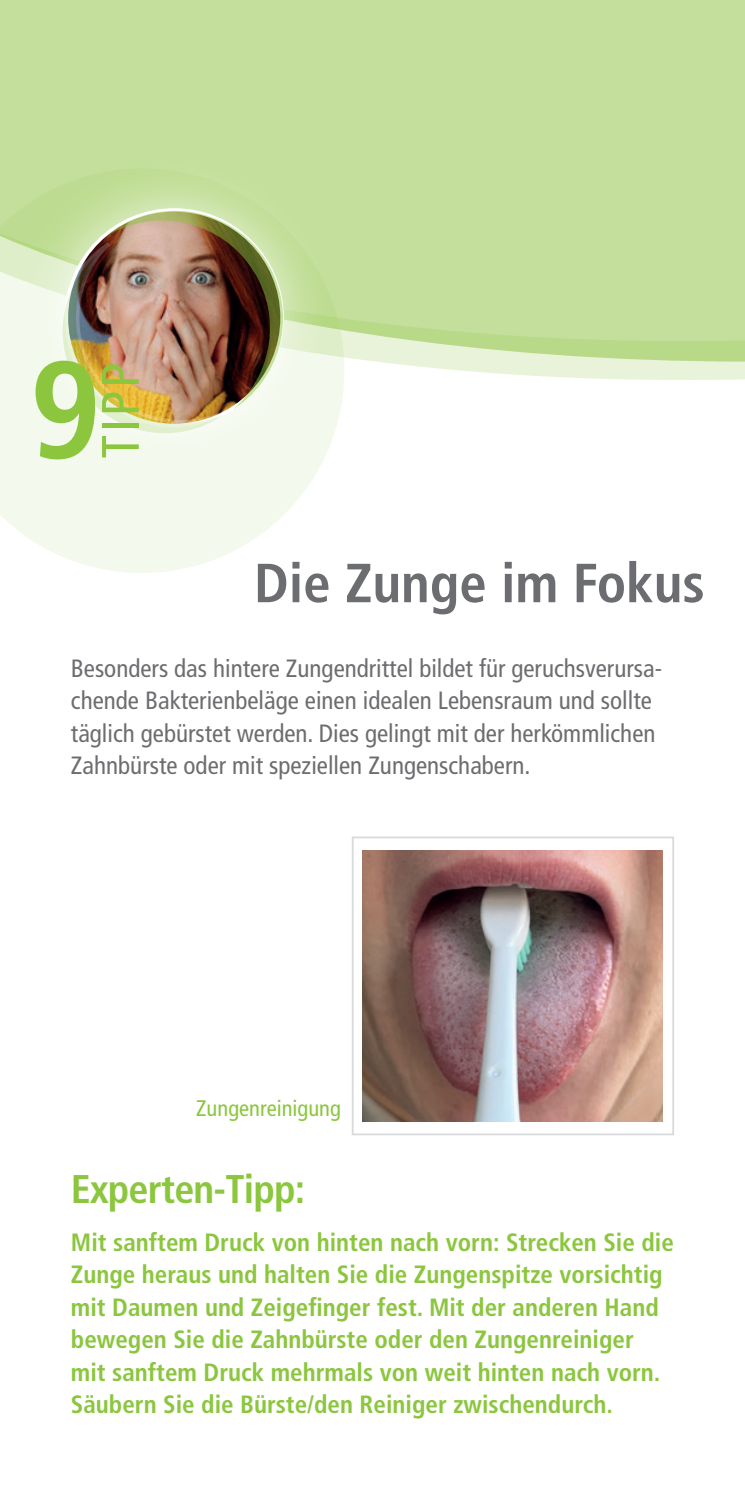
<style>
.page{position:relative;width:745px;height:1489px;background:#fff}
.page>*{position:absolute;margin:0;border:0;box-sizing:border-box;transform-origin:0 0}
.t1{font:700 condensed 137.5px "Frutiger LT Pro";color:#8bc63e}
.t2{font:700 condensed 55px "Frutiger LT Pro";color:#6c6d70}
.t3{font:condensed 52.5px "Frutiger LT Pro";color:#8bc63e}
.t4{font:700 condensed 40px "Frutiger LT Pro";letter-spacing:-.02em;color:#8bc63e}
.t5{font:700 condensed 25px/32.5px "Frutiger LT Pro";color:#8bc63e}
.t6{font:condensed 25px/32.5px "Frutiger LT Pro";color:#6c6d70}
.t7{font:condensed 22.5px "Frutiger LT Pro";color:#8bc63e}
</style>
<div class="page">
<svg style="left:0;top:0;width:744px;height:380px;background:#c5e09e"></svg>
<svg style="left:0;top:168px;width:344px;height:405px;fill:#f3f9ec"></svg>
<div style="left:11px;top:155px;width:325px;height:325px;background:#fff;opacity:.75"></div>
<svg style="left:48px;top:196px;width:248px;height:246px;background:#c5d3a2"></svg>
<img style="left:48px;top:232px;width:216px;height:215px">
<div style="left:351px;top:836px;width:322px;height:299px;border:2px solid #d9dadc"></div>
<img style="left:363px;top:850px;width:299px;height:271px">
<h1 class="t1" style="left:29px;top:329px;width:73px">9</h1>
<h3 class="t3" style="left:90px;top:458px;width:97px;rotate:-90deg">TIPP</h3>
<h2 class="t2" style="left:254px;top:550px;width:452px">Die Zunge im Fokus</h2>
<p class="t6" style="left:71px;top:652px;width:592px">Besonders das hintere Zungendrittel bildet für geruchsverursa&shy;chende Bakterienbeläge einen idealen Lebensraum und sollte täglich gebürstet werden. Dies gelingt mit der herkömmlichen Zahnbürste oder mit speziellen Zungenschabern.</p>
<p class="t7" style="left:196px;top:1094px;width:146px">Zungenreinigung</p>
<h3 class="t4" style="left:71px;top:1165px;width:236px">Experten-Tipp:</h3>
<p class="t5" style="left:71px;top:1225px;width:604px">Mit sanftem Druck von hinten nach vorn: Strecken Sie die Zunge heraus und halten Sie die Zungenspitze vorsichtig mit Daumen und Zeigefinger fest. Mit der anderen Hand bewegen Sie die Zahnbürste oder den Zungenreiniger mit sanftem Druck mehrmals von weit hinten nach vorn.<br>Säubern Sie die Bürste/den Reiniger zwischendurch.</p>
</div>
